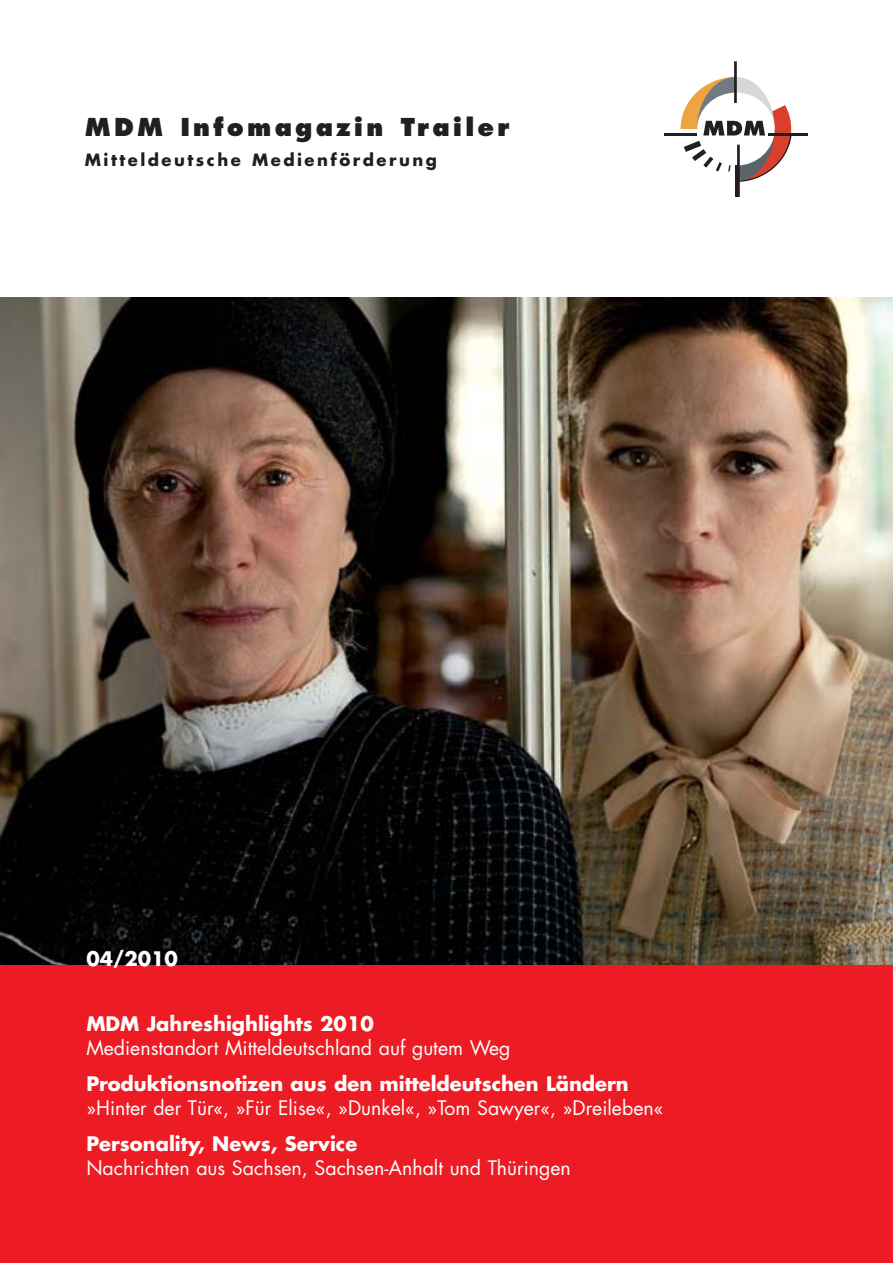
<style>
.page{position:relative;width:893px;height:1263px;background:#fff}
.page>*{position:absolute;margin:0;border:0;box-sizing:border-box;transform-origin:0 0}
.t1{font:800 24px "Futura LT";letter-spacing:.135em;color:#231f20}
.t2{font:19.5px "Futura LT";color:#fff}
.t3{font:700 19.5px "Futura LT";color:#fff}
.t4{font:700 16.5px "Futura LT";letter-spacing:.15em;color:#231f20}
</style>
<div class="page">
<img style="left:0;top:298px;width:892px;height:667px">
<div style="left:0;top:965px;width:892px;height:298px;background:#ed1c24"></div>
<hr style="left:734px;top:61px;width:3px;height:42px;background:#231f20">
<hr style="left:664px;top:133px;width:33px;height:2px;background:#231f20">
<hr style="left:768px;top:133px;width:40px;height:2px;background:#231f20">
<hr style="left:737px;top:145px;width:3px;height:52px;background:#231f20">
<hr style="left:735px;top:166px;width:3px;height:31px;background:#231f20">
<svg style="left:678px;top:77px;width:121px;height:106px"></svg>
<p class="t1" style="left:85px;top:117px;width:426px">MDM Infomagazin Trailer</p>
<p class="t4" style="left:85px;top:152px;width:354px">Mitteldeutsche Medienförderung</p>
<p class="t3" style="left:86px;top:950px;width:93px">04/2010</p>
<p class="t3" style="left:86px;top:1015px;width:289px">MDM Jahreshighlights 2010</p>
<p class="t2" style="left:86px;top:1039px;width:426px">Medienstandort Mitteldeutschland auf gutem Weg</p>
<p class="t3" style="left:86px;top:1075px;width:544px">Produktionsnotizen aus den mitteldeutschen Ländern</p>
<p class="t2" style="left:86px;top:1099px;width:579px">»Hinter der Tür«, »Für Elise«, »Dunkel«, »Tom Sawyer«, »Dreileben«</p>
<p class="t3" style="left:86px;top:1135px;width:272px">Personality, News, Service</p>
<p class="t2" style="left:86px;top:1159px;width:486px">Nachrichten aus Sachsen, Sachsen-Anhalt und Thüringen</p>
</div>
